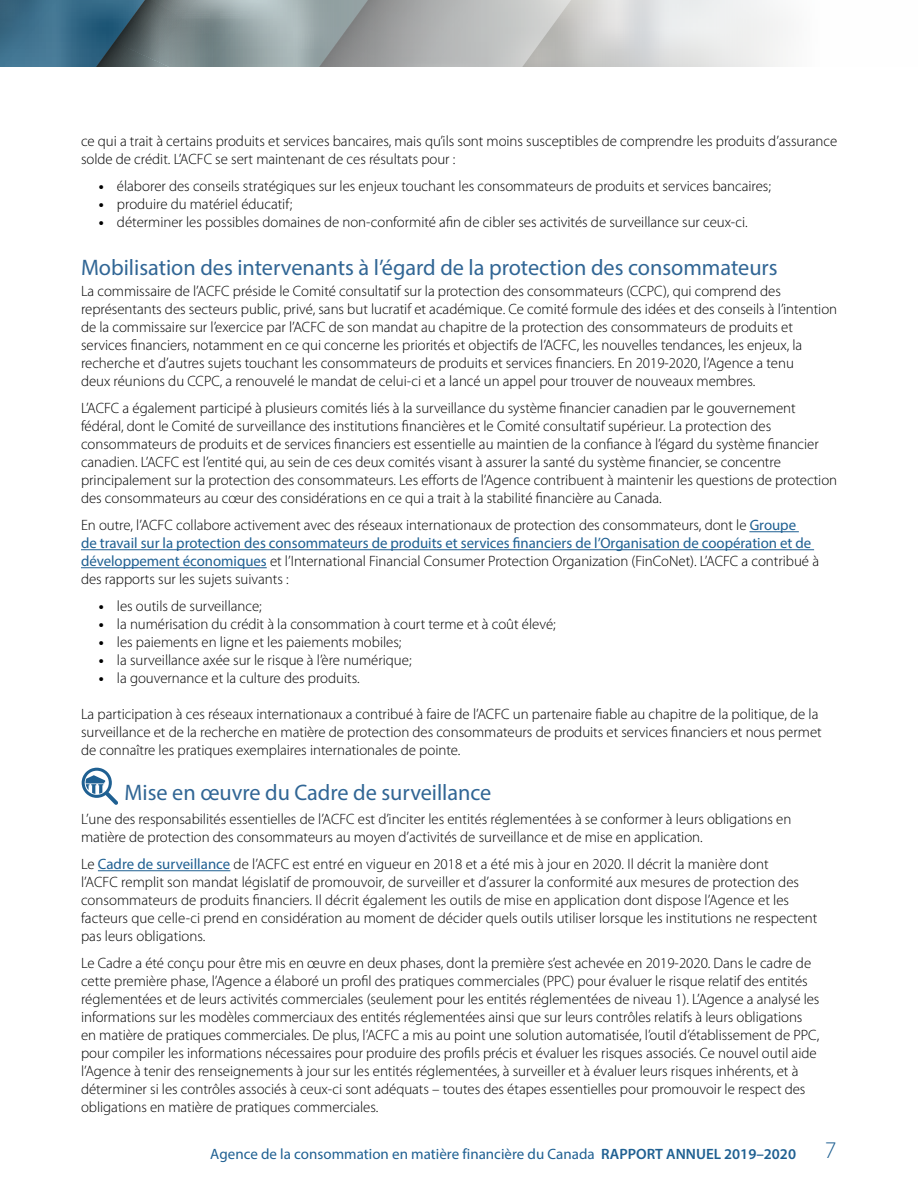
<style>
.page{position:relative;width:918px;height:1188px;background:#fff}
.page>*{position:absolute;margin:0;border:0;box-sizing:border-box;transform-origin:0 0}
.t1{font:300 24px "Myriad Pro";color:#1f6092}
.t2{font:22.5px "Myriad Pro";color:#316695}
.t3{font:300 15px/18px "Myriad Pro";color:#000}
.t4{font:15px "Myriad Pro";color:#1f6092}
.s1{font-weight:700}
.s2{font-weight:400;color:#1f6092}
.s3{font-weight:600}
</style>
<div class="page">
<svg style="left:646px;top:0;width:140px;height:67px;fill:#edeeee"></svg>
<svg style="left:0;top:0;width:646px;height:67px;background:#8f9da3"></svg>
<hr style="left:749px;top:531px;width:50px;height:1px;background:#1f6092">
<hr style="left:81px;top:549px;width:733px;height:1px;background:#1f6092">
<hr style="left:81px;top:567px;width:186px;height:1px;background:#1f6092">
<hr style="left:98px;top:870px;width:132px;height:1px;background:#1f6092">
<svg style="left:82px;top:768px;width:36px;height:37px"></svg>
<p class="t3" style="left:81px;top:133px;width:758px">ce qui a trait à certains produits et services bancaires, mais qu’ils sont moins susceptibles de comprendre les produits d’assurance solde de crédit. L’ACFC se sert maintenant de ces résultats pour :</p>
<p class="t3" style="left:99px;top:178px;width:673px"><span class="s1">•</span> élaborer des conseils stratégiques sur les enjeux touchant les consommateurs de produits et services bancaires;</p>
<p class="t3" style="left:99px;top:196px;width:195px"><span class="s1">•</span> produire du matériel éducatif;</p>
<p class="t3" style="left:99px;top:214px;width:650px"><span class="s1">•</span> déterminer les possibles domaines de non-conformité afin de cibler ses activités de surveillance sur ceux-ci.</p>
<h3 class="t2" style="left:81px;top:254px;width:698px">Mobilisation des intervenants à l’égard de la protection des consommateurs</h3>
<p class="t3" style="left:81px;top:283px;width:758px">La commissaire de l’ACFC préside le Comité consultatif sur la protection des consommateurs (CCPC), qui comprend des représentants des secteurs public, privé, sans but lucratif et académique. Ce comité formule des idées et des conseils à l’intention de la commissaire sur l’exercice par l’ACFC de son mandat au chapitre de la protection des consommateurs de produits et services financiers, notamment en ce qui concerne les priorités et objectifs de l’ACFC, les nouvelles tendances, les enjeux, la recherche et d’autres sujets touchant les consommateurs de produits et services financiers. En 2019-2020, l’Agence a tenu<br>deux réunions du CCPC, a renouvelé le mandat de celui-ci et a lancé un appel pour trouver de nouveaux membres.</p>
<p class="t3" style="left:81px;top:400px;width:758px">L’ACFC a également participé à plusieurs comités liés à la surveillance du système financier canadien par le gouvernement fédéral, dont le Comité de surveillance des institutions financières et le Comité consultatif supérieur. La protection des consommateurs de produits et de services financiers est essentielle au maintien de la confiance à l’égard du système financier canadien. L’ACFC est l’entité qui, au sein de ces deux comités visant à assurer la santé du système financier, se concentre principalement sur la protection des consommateurs. Les efforts de l’Agence contribuent à maintenir les questions de protection des consommateurs au cœur des considérations en ce qui a trait à la stabilité financière au Canada.</p>
<p class="t3" style="left:81px;top:517px;width:740px">En outre, l’ACFC collabore activement avec des réseaux internationaux de protection des consommateurs, dont le <span class="s2">Groupe<br>de travail sur la protection des consommateurs de produits et services financiers de l’Organisation de coopération et de développement économiques</span> et l’International Financial Consumer Protection Organization (FinCoNet). L’ACFC a contribué à des rapports sur les sujets suivants :</p>
<p class="t3" style="left:99px;top:598px;width:164px"><span class="s1">•</span> les outils de surveillance;</p>
<p class="t3" style="left:99px;top:616px;width:458px"><span class="s1">•</span> la numérisation du crédit à la consommation à court terme et à coût élevé;</p>
<p class="t3" style="left:99px;top:634px;width:304px"><span class="s1">•</span> les paiements en ligne et les paiements mobiles;</p>
<p class="t3" style="left:99px;top:652px;width:314px"><span class="s1">•</span> la surveillance axée sur le risque à l’ère numérique;</p>
<p class="t3" style="left:99px;top:670px;width:262px"><span class="s1">•</span> la gouvernance et la culture des produits.</p>
<p class="t3" style="left:81px;top:706px;width:742px">La participation à ces réseaux internationaux a contribué à faire de l’ACFC un partenaire fiable au chapitre de la politique, de la surveillance et de la recherche en matière de protection des consommateurs de produits et services financiers et nous permet de connaître les pratiques exemplaires internationales de pointe.</p>
<h3 class="t2" style="left:124px;top:779px;width:369px">Mise en œuvre du Cadre de surveillance</h3>
<p class="t3" style="left:81px;top:811px;width:712px">L’une des responsabilités essentielles de l’ACFC est d’inciter les entités réglementées à se conformer à leurs obligations en matière de protection des consommateurs au moyen d’activités de surveillance et de mise en application.</p>
<p class="t3" style="left:81px;top:856px;width:738px">Le <span class="s2">Cadre de surveillance</span> de l’ACFC est entré en vigueur en 2018 et a été mis à jour en 2020. Il décrit la manière dont<br>l’ACFC remplit son mandat législatif de promouvoir, de surveiller et d’assurer la conformité aux mesures de protection des consommateurs de produits financiers. Il décrit également les outils de mise en application dont dispose l’Agence et les facteurs que celle-ci prend en considération au moment de décider quels outils utiliser lorsque les institutions ne respectent pas leurs obligations.</p>
<p class="t3" style="left:81px;top:955px;width:740px">Le Cadre a été conçu pour être mis en œuvre en deux phases, dont la première s’est achevée en 2019-2020. Dans le cadre de cette première phase, l’Agence a élaboré un profil des pratiques commerciales (PPC) pour évaluer le risque relatif des entités réglementées et de leurs activités commerciales (seulement pour les entités réglementées de niveau 1). L’Agence a analysé les informations sur les modèles commerciaux des entités réglementées ainsi que sur leurs contrôles relatifs à leurs obligations en matière de pratiques commerciales. De plus, l’ACFC a mis au point une solution automatisée, l’outil d’établissement de PPC, pour compiler les informations nécessaires pour produire des profils précis et évaluer les risques associés. Ce nouvel outil aide l’Agence à tenir des renseignements à jour sur les entités réglementées, à surveiller et à évaluer leurs risques inhérents, et à déterminer si les contrôles associés à ceux-ci sont adéquats – toutes des étapes essentielles pour promouvoir le respect des obligations en matière de pratiques commerciales.</p>
<p class="t4" style="left:210px;top:1145px;width:587px">Agence de la consommation en matière financière du Canada <span class="s3">RAPPORT ANNUEL 2019–2020</span></p>
<h1 class="t1" style="left:825px;top:1137px;width:13px">7</h1>
</div>
